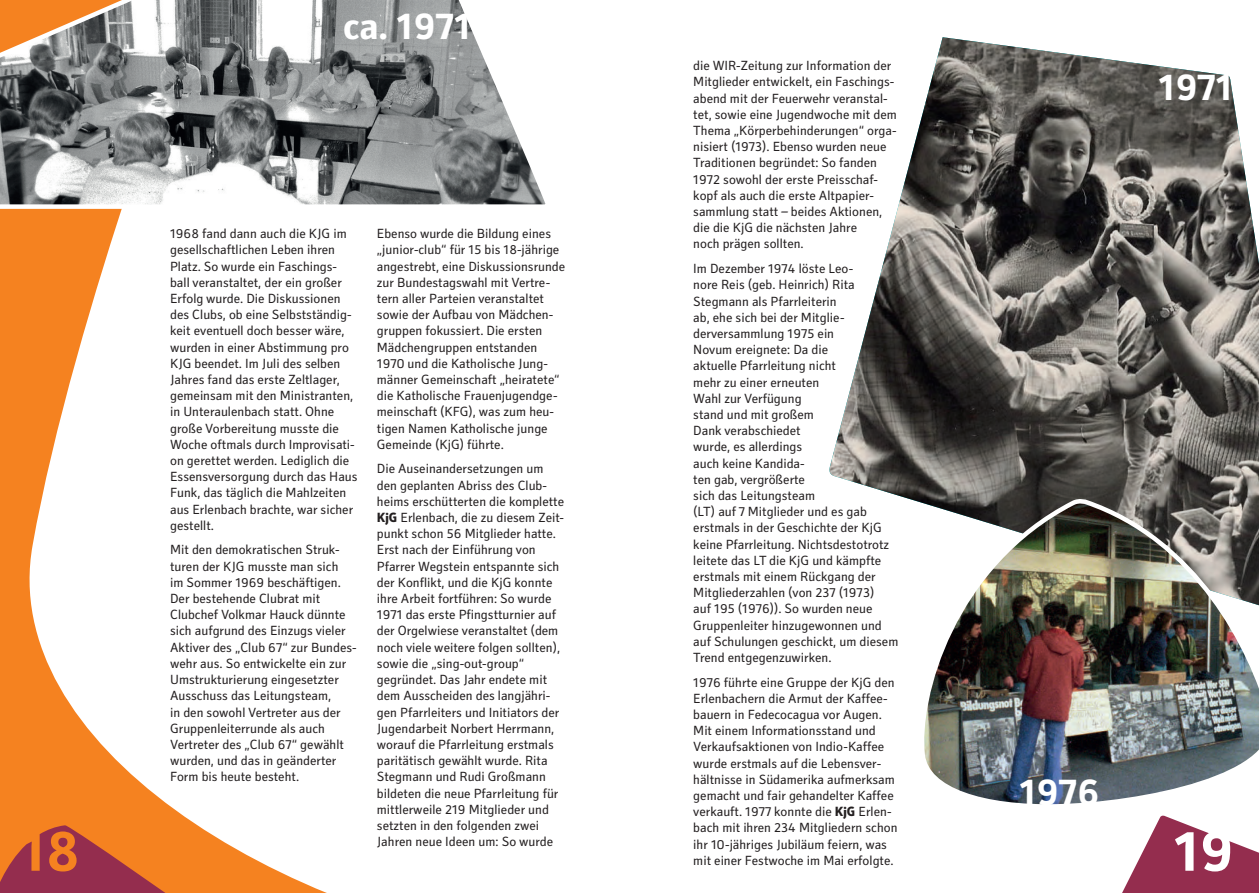
<style>
.page{position:relative;width:1259px;height:893px;background:#fff}
.page>*{position:absolute;margin:0;border:0;box-sizing:border-box;transform-origin:0 0}
.t1{font:700 58.5px "Secca Kj G";color:#fff}
.t2{font:700 38.4px "Secca Kj G";color:#fff}
.t3{font:13.5px/16.2px "Secca Kj G";color:#231f20}
</style>
<div class="page">
<svg style="left:0;top:211px;width:327px;height:682px"></svg>
<svg style="left:1122px;top:815px;width:137px;height:78px"></svg>
<svg style="left:0;top:825px;width:177px;height:68px;background:#c65935"></svg>
<svg style="left:0;top:0;width:546px;height:211px"></svg>
<img style="left:829px;top:37px;width:430px;height:464px">
<img style="left:916px;top:500px;width:343px;height:305px">
<h2 class="t2" style="left:343px;top:4px;width:130px">ca. 1971</h2>
<p class="t3" style="left:170px;top:226px;width:189px">1968 fand dann auch die KJG im gesellschaftlichen Leben ihren<br>Platz. So wurde ein Faschings&shy;ball veranstaltet, der ein großer<br>Erfolg wurde. Die Diskussionen des Clubs, ob eine Selbstständig&shy;keit eventuell doch besser wäre, wurden in einer Abstimmung pro<br>KJG beendet. Im Juli des selben<br>Jahres fand das erste Zeltlager, gemeinsam mit den Ministranten, in Unteraulenbach statt. Ohne große Vorbereitung musste die<br>Woche oftmals durch Improvisati&shy;on gerettet werden. Lediglich die<br>Essensversorgung durch das Haus<br>Funk, das täglich die Mahlzeiten aus Erlenbach brachte, war sicher gestellt.</p>
<p class="t3" style="left:170px;top:542px;width:188px">Mit den demokratischen Struk&shy;turen der KJG musste man sich<br>im Sommer 1969 beschäftigen.<br>Der bestehende Clubrat mit<br>Clubchef Volkmar Hauck dünnte sich aufgrund des Einzugs vieler<br>Aktiver des „Club 67“ zur Bundes&shy;wehr aus. So entwickelte ein zur<br>Umstrukturierung eingesetzter<br>Ausschuss das Leitungsteam,<br>in den sowohl Vertreter aus der<br>Gruppenleiterrunde als auch<br>Vertreter des „Club 67“ gewählt wurden, und das in geänderter<br>Form bis heute besteht.</p>
<p class="t3" style="left:377px;top:226px;width:190px">Ebenso wurde die Bildung eines „junior-club“ für 15 bis 18-jährige angestrebt, eine Diskussionsrunde zur Bundestagswahl mit Vertre&shy;tern aller Parteien veranstaltet sowie der Aufbau von Mädchen&shy;gruppen fokussiert. Die ersten<br>Mädchengruppen entstanden<br>1970 und die Katholische Jung&shy;männer Gemeinschaft „heiratete“ die Katholische Frauenjugendge&shy;meinschaft (KFG), was zum heu&shy;tigen Namen Katholische junge<br>Gemeinde (KjG) führte.</p>
<p class="t3" style="left:377px;top:461px;width:189px">Die Auseinandersetzungen um den geplanten Abriss des Club&shy;heims erschütterten die komplette } Erlenbach, die zu diesem Zeit&shy;punkt schon 56 Mitglieder hatte.<br>Erst nach der Einführung von<br>Pfarrer Wegstein entspannte sich der Konflikt, und die KjG konnte ihre Arbeit fortführen: So wurde<br>1971 das erste Pfingstturnier auf der Orgelwiese veranstaltet (dem noch viele weitere folgen sollten), sowie die „sing-out-group“ gegründet. Das Jahr endete mit dem Ausscheiden des langjähri&shy;gen Pfarrleiters und Initiators der<br>Jugendarbeit Norbert Herrmann, worauf die Pfarrleitung erstmals paritätisch gewählt wurde. Rita<br>Stegmann und Rudi Großmann bildeten die neue Pfarrleitung für mittlerweile 219 Mitglieder und setzten in den folgenden zwei<br>Jahren neue Ideen um: So wurde</p>
<p class="t3" style="left:693px;top:58px;width:205px">die WIR-Zeitung zur Information der Mitglieder entwickelt, ein Faschings&shy;abend mit der Feuerwehr veranstal&shy;tet, sowie eine Jugendwoche mit dem Thema „Körperbehinderungen“ orga&shy;nisiert (1973). Ebenso wurden neue Traditionen begründet: So fanden 1972 sowohl der erste Preisschaf&shy;kopf als auch die erste Altpapier&shy;sammlung statt – beides Aktionen, die die KjG die nächsten Jahre<br>noch prägen sollten.</p>
<p class="t3" style="left:693px;top:261px;width:207px">Im Dezember 1974 löste Leo-<br>nore Reis (geb. Heinrich) Rita<br>Stegmann als Pfarrleiterin<br>ab, ehe sich bei der Mitglie&shy;derversammlung 1975 ein<br>Novum ereignete: Da die<br>aktuelle Pfarrleitung nicht<br>mehr zu einer erneuten<br>Wahl zur Verfügung<br>stand und mit großem<br>Dank verabschiedet<br>wurde, es allerdings<br>auch keine Kandida-<br>ten gab, vergrößerte<br>sich das Leitungsteam<br>(LT) auf 7 Mitglieder und es gab erstmals in der Geschichte der KjG keine Pfarrleitung. Nichtsdestotrotz leitete das LT die KjG und kämpfte erstmals mit einem Rückgang der<br>Mitgliederzahlen (von 237 (1973)<br>auf 195 (1976)). So wurden neue<br>Gruppenleiter hinzugewonnen und auf Schulungen geschickt, um diesem<br>Trend entgegenzuwirken.</p>
<p class="t3" style="left:693px;top:674px;width:206px">1976 führte eine Gruppe der KjG den Erlenbachern die Armut der Kaffee&shy;bauern in Fedecocagua vor Augen.<br>Mit einem Informationsstand und Verkaufsaktionen von Indio-Kaffee wurde erstmals auf die Lebensver&shy;hältnisse in Südamerika aufmerksam gemacht und fair gehandelter Kaffee verkauft. 1977 konnte die } Erlen&shy;bach mit ihren 234 Mitgliedern schon ihr 10-jähriges Jubiläum feiern, was mit einer Festwoche im Mai erfolgte.</p>
<h2 class="t2" style="left:1158px;top:65px;width:76px">1971</h2>
<h2 class="t2" style="left:1020px;top:771px;width:81px">1976</h2>
<h1 class="t1" style="left:1174px;top:818px;width:61px">19</h1>
</div>
